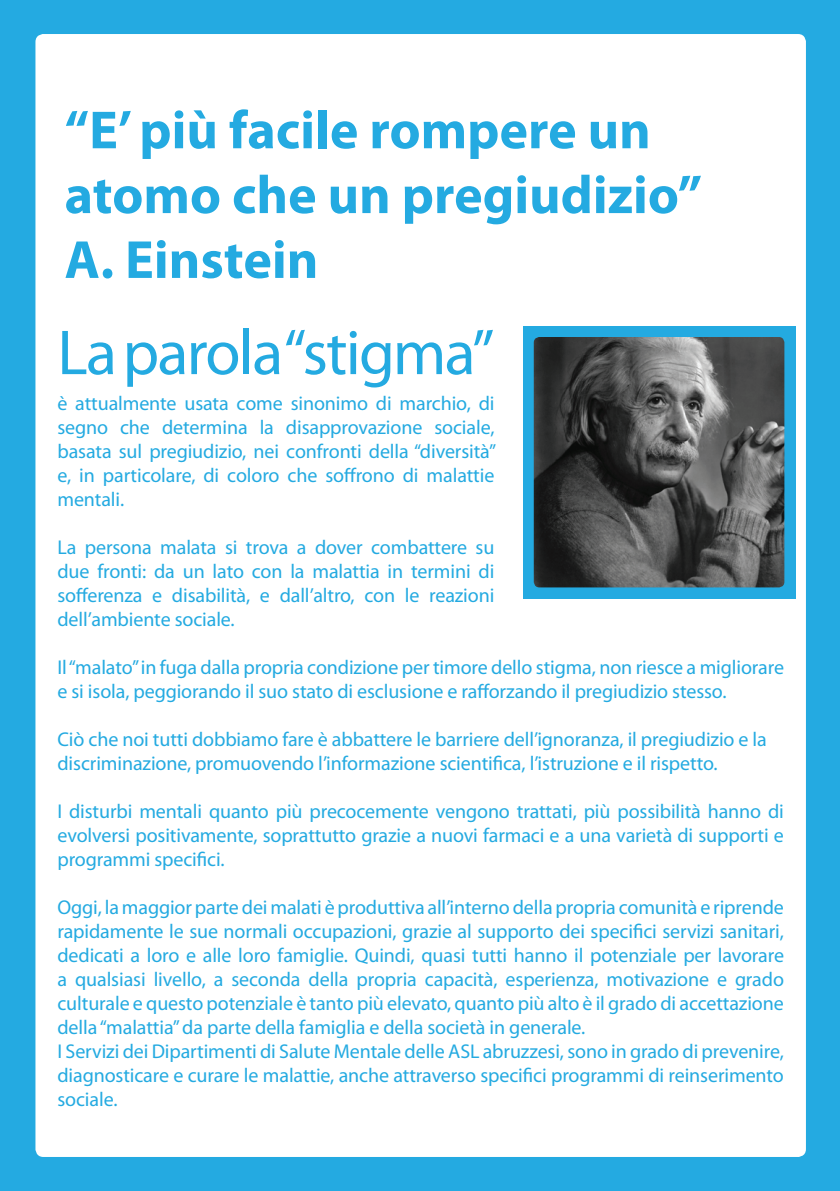
<style>
.page{position:relative;width:840px;height:1191px;background:#fff}
.page>*{position:absolute;margin:0;border:0;box-sizing:border-box;transform-origin:0 0}
.t1{font:64px "Myriad Pro";letter-spacing:-.025em;color:#24aae1}
.t2{font:700 54px/64.8px "Myriad Pro";color:#24aae1}
.t3{font:20px/24px "Myriad Pro";letter-spacing:-.005em;color:#24aae1;text-align:justify}
</style>
<div class="page">
<div style="left:0;top:0;width:839px;height:1191px;background:#24aae1"></div>
<div style="left:35px;top:34px;width:770px;height:1123px;background:#fff;border-radius:8px"></div>
<div style="left:522px;top:326px;width:272px;height:272px;background:#24aae1"></div>
<img style="left:533px;top:337px;width:251px;height:250px">
<h2 class="t2" style="left:64px;top:98px;width:638px">“E’ più facile rompere un atomo che un pregiudizio”<br>A. Einstein</h2>
<h1 class="t1" style="left:57px;top:318px;width:438px">La parola “stigma”</h1>
<p class="t3" style="left:57px;top:392px;width:440px">è attualmente usata come sinonimo di marchio, di segno che determina la disapprovazione sociale, basata sul pregiudizio, nei confronti della “diversità” e, in particolare, di coloro che soffrono di malattie mentali.</p>
<p class="t3" style="left:57px;top:536px;width:438px">La persona malata si trova a dover combattere su due fronti: da un lato con la malattia in termini di sofferenza e disabilità, e dall’altro, con le reazioni dell’ambiente sociale.</p>
<p class="t3" style="left:57px;top:656px;width:727px">Il “malato” in fuga dalla propria condizione per timore dello stigma, non riesce a migliorare e si isola, peggiorando il suo stato di esclusione e rafforzando il pregiudizio stesso.</p>
<p class="t3" style="left:57px;top:728px;width:710px">Ciò che noi tutti dobbiamo fare è abbattere le barriere dell’ignoranza, il pregiudizio e la discriminazione, promuovendo l’informazione scientifica, l’istruzione e il rispetto.</p>
<p class="t3" style="left:57px;top:800px;width:727px">I disturbi mentali quanto più precocemente vengono trattati, più possibilità hanno di evolversi positivamente, soprattutto grazie a nuovi farmaci e a una varietà di supporti e programmi specifici.</p>
<p class="t3" style="left:57px;top:896px;width:727px;text-align:left">Oggi, la maggior parte dei malati è produttiva all’interno della propria comunità e riprende rapidamente le sue normali occupazioni, grazie al supporto dei specifici servizi sanitari, dedicati a loro e alle loro famiglie. Quindi, quasi tutti hanno il potenziale per lavorare a qualsiasi livello, a seconda della propria capacità, esperienza, motivazione e grado culturale e questo potenziale è tanto più elevato, quanto più alto è il grado di accettazione della “malattia” da parte della famiglia e della società in generale.<br>I Servizi dei Dipartimenti di Salute Mentale delle ASL abruzzesi, sono in grado di prevenire, diagnosticare e curare le malattie, anche attraverso specifici programmi di reinserimento sociale.</p>
</div>
